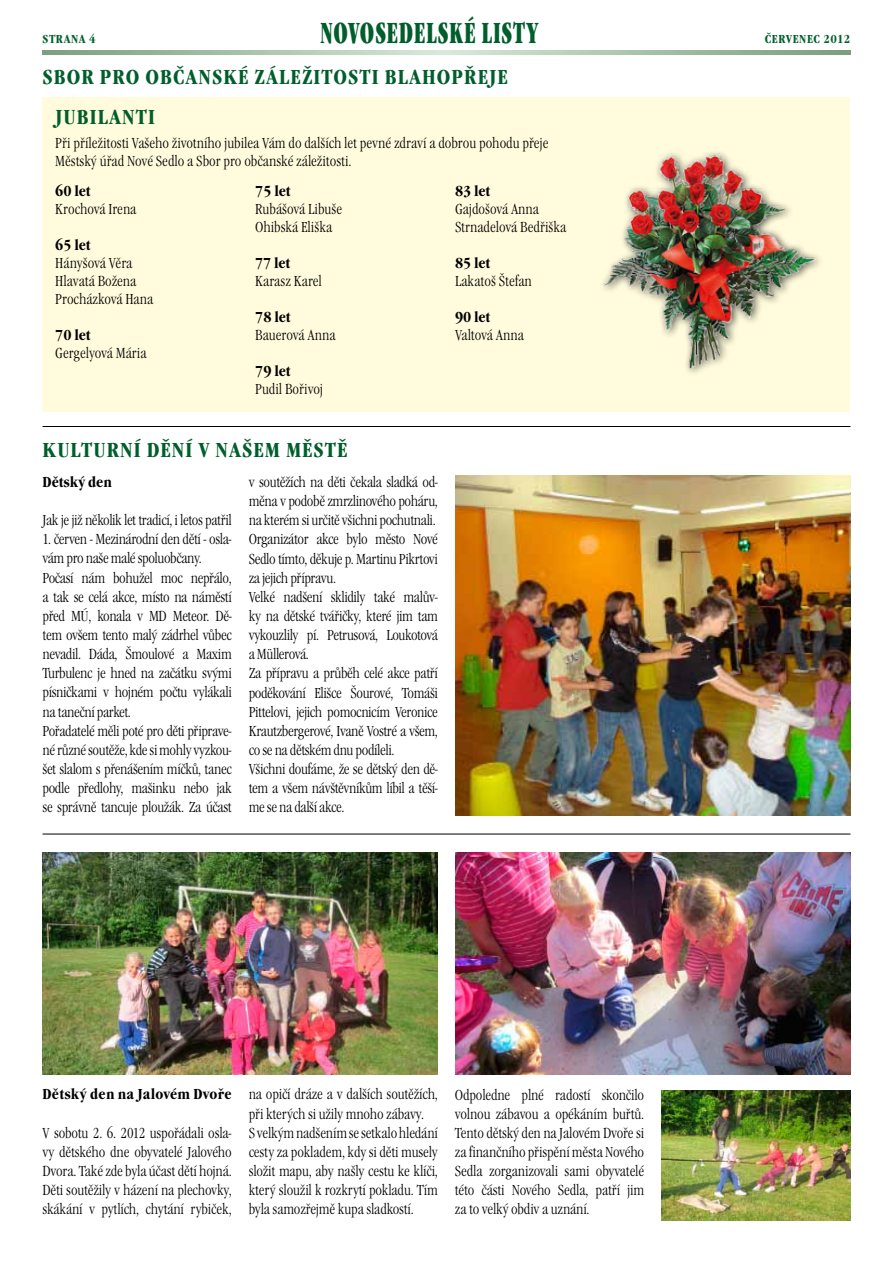
<style>
.page{position:relative;width:893px;height:1263px;background:#fff}
.page>*{position:absolute;margin:0;border:0;box-sizing:border-box;transform-origin:0 0}
.t1{font:30px "Garamond Itc TEE Ultr Cond";letter-spacing:.04em;color:#005e2c;scale:.73 1}
.t2{font:700 condensed 21px "Garamond Itc TEE";letter-spacing:.2em;color:#005e2c}
.t3{font:700 condensed 21px "Garamond Itc TEE";letter-spacing:.225em;color:#005e2c}
.t4{font:15px/19.2px "Garamond Itc TEE Ligh Cond";letter-spacing:-.025em;color:#000}
.t5{font:15px/18px "Garamond Itc TEE Ligh Cond";color:#000}
.t6{font:700 condensed 15px "Garamond Itc TEE";color:#000}
.t7{font:700 condensed 15px "Garamond Itc TEE";letter-spacing:.02em;color:#000}
.t8{font:700 condensed 12px "Garamond Itc TEE";letter-spacing:.05em;color:#005e2c}
.t9{font:700 condensed 12px "Garamond Itc TEE";letter-spacing:.125em;color:#005e2c}
</style>
<div class="page">
<svg style="left:43px;top:50px;width:807px;height:4px;background:#a8c2a9"></svg>
<div style="left:43px;top:97px;width:807px;height:314px;background:#fffbdc"></div>
<img style="left:602px;top:152px;width:218px;height:222px">
<hr style="left:43px;top:426px;width:807px;height:1px;background:#000">
<hr style="left:43px;top:834px;width:807px;height:1px;background:#000">
<img style="left:455px;top:475px;width:395px;height:341px">
<img style="left:43px;top:852px;width:395px;height:223px">
<img style="left:455px;top:852px;width:395px;height:223px">
<img style="left:661px;top:1090px;width:189px;height:130px">
<p class="t9" style="left:43px;top:32px;width:55px">STRANA 4</p>
<h1 class="t1" style="left:320px;top:15px;width:300px">NOVOSEDELSKÉ LISTY</h1>
<h2 class="t3" style="left:43px;top:65px;width:340px">SBOR PRO OBČANSKÉZÁLEŽITOSTIBL</h2>
<h2 class="t2" style="left:409px;top:65px;width:100px">AHOPŘEJE</h2>
<h2 class="t2" style="left:55px;top:105px;width:100px">JUBILANTI</h2>
<p class="t5" style="left:55px;top:134px;width:495px">Při příležitosti Vašeho životního jubilea Vám do dalších let pevné zdraví a dobrou pohodu přeje<br>Městský úřad Nové Sedlo a Sbor pro občanské záležitosti.</p>
<p class="t6" style="left:55px;top:182px;width:37px">60 LET</p>
<p class="t5" style="left:55px;top:200px;width:83px">Krochová Irena</p>
<p class="t6" style="left:55px;top:236px;width:37px">65 LET</p>
<p class="t5" style="left:55px;top:254px;width:100px">Hányšová Věra<br>Hlavatá Božena<br>Procházková Hana</p>
<p class="t6" style="left:55px;top:326px;width:37px">70 LET</p>
<p class="t5" style="left:55px;top:344px;width:93px">Gergelyová Mária</p>
<p class="t6" style="left:255px;top:182px;width:37px">75 LET</p>
<p class="t5" style="left:255px;top:200px;width:88px">Rubášová Libuše<br>Ohibská Eliška</p>
<p class="t6" style="left:255px;top:254px;width:37px">77 LET</p>
<p class="t5" style="left:255px;top:272px;width:68px">Karasz Karel</p>
<p class="t6" style="left:255px;top:308px;width:37px">78 LET</p>
<p class="t5" style="left:255px;top:326px;width:82px">Bauerová Anna</p>
<p class="t6" style="left:255px;top:362px;width:37px">79 LET</p>
<p class="t5" style="left:255px;top:380px;width:69px">Pudil Bořivoj</p>
<h2 class="t2" style="left:43px;top:438px;width:306px">KULTURNÍ DĚNÍ V NAŠEMMĚSTĚ</h2>
<p class="t6" style="left:43px;top:473px;width:71px">DĚTSKÝ DEN</p>
<p class="t4" style="left:43px;top:511px;width:191px">Jak je již několik let tradicí, i letos patřil</p>
<p class="t4" style="left:43px;top:530px;width:191px">1. červen - Mezinárodní den dětí - osla&shy;vám pro naše malé spoluobčany.<br>Počasí nám bohužel moc nepřálo, a tak se celá akce, místo na náměstí před MÚ, konala v MD Meteor. Dě&shy;tem ovšem tento malý zádrhel vůbec nevadil. Dáda, Šmoulové a Maxim Turbulenc je hned na začátku svými písničkami v hojném počtu vylákali na taneční parket.<br>Pořadatelé měli poté pro děti připrave&shy;né různé soutěže, kde si mohly vyzkou&shy;šet slalom s přenášením míčků, tanec podle předlohy, mašinku nebo jak se správně tancuje ploužák. Za účast</p>
<p class="t4" style="left:249px;top:473px;width:191px">v soutěžích na děti čekala sladká od&shy;měna v podobě zmrzlinového poháru, na kterém si určitě všichni pochutnali.<br>Organizátor akce bylo město Nové Sedlo tímto, děkuje p. Martinu Pikrtovi za jejich přípravu.<br>Velké nadšení sklidily také malův&shy;ky na dětské tvářičky, které jim tam vykouzlily pí. Petrusová, Loukotová a Müllerová.<br>Za přípravu a průběh celé akce patří poděkování Elišce Šourové, Tomáši Pittelovi, jejich pomocnicím Veronice Krautzbergerové, Ivaně Vostré a všem, co se na dětském dnu podíleli.<br>Všichni doufáme, že se dětský den dě&shy;tem a všem návštěvníkům líbil a těší&shy;me se na další akce.</p>
<p class="t6" style="left:455px;top:182px;width:37px">83 LET</p>
<p class="t5" style="left:455px;top:200px;width:113px">Gajdošová Anna<br>Strnadelová Bedřiška</p>
<p class="t6" style="left:455px;top:254px;width:37px">85 LET</p>
<p class="t5" style="left:455px;top:272px;width:78px">Lakatoš Štefan</p>
<p class="t6" style="left:455px;top:308px;width:37px">90 LET</p>
<p class="t5" style="left:455px;top:326px;width:70px">Valtová Anna</p>
<p class="t7" style="left:43px;top:1086px;width:191px">DĚTSKÝ DEN NA JALOVÉM DVOŘE</p>
<p class="t4" style="left:43px;top:1123px;width:191px;text-align:justify">V sobotu 2. 6. 2012 uspořádali osla&shy;vy dětského dne obyvatelé Jalového Dvora. Také zde byla účast dětí hojná.<br>Děti soutěžily v házení na plechovky, skákání v pytlích, chytání rybiček,</p>
<p class="t4" style="left:249px;top:1085px;width:191px">na opičí dráze a v dalších soutěžích, při kterých si užily mnoho zábavy.<br>S velkým nadšením se setkalo hledání cesty za pokladem, kdy si děti musely složit mapu, aby našly cestu ke klíči, který sloužil k rozkrytí pokladu. Tím byla samozřejmě kupa sladkostí.</p>
<p class="t4" style="left:455px;top:1085px;width:191px;text-align:justify">Odpoledne plné radostí skončilo volnou zábavou a opékáním buřtů.<br>Tento dětský den na Jalovém Dvoře si za finančního přispění města Nového Sedla zorganizovali sami obyvatelé této části Nového Sedla, patří jim za to velký obdiv a uznání.</p>
<p class="t8" style="left:765px;top:32px;width:87px">ČERVENEC 2012</p>
</div>
